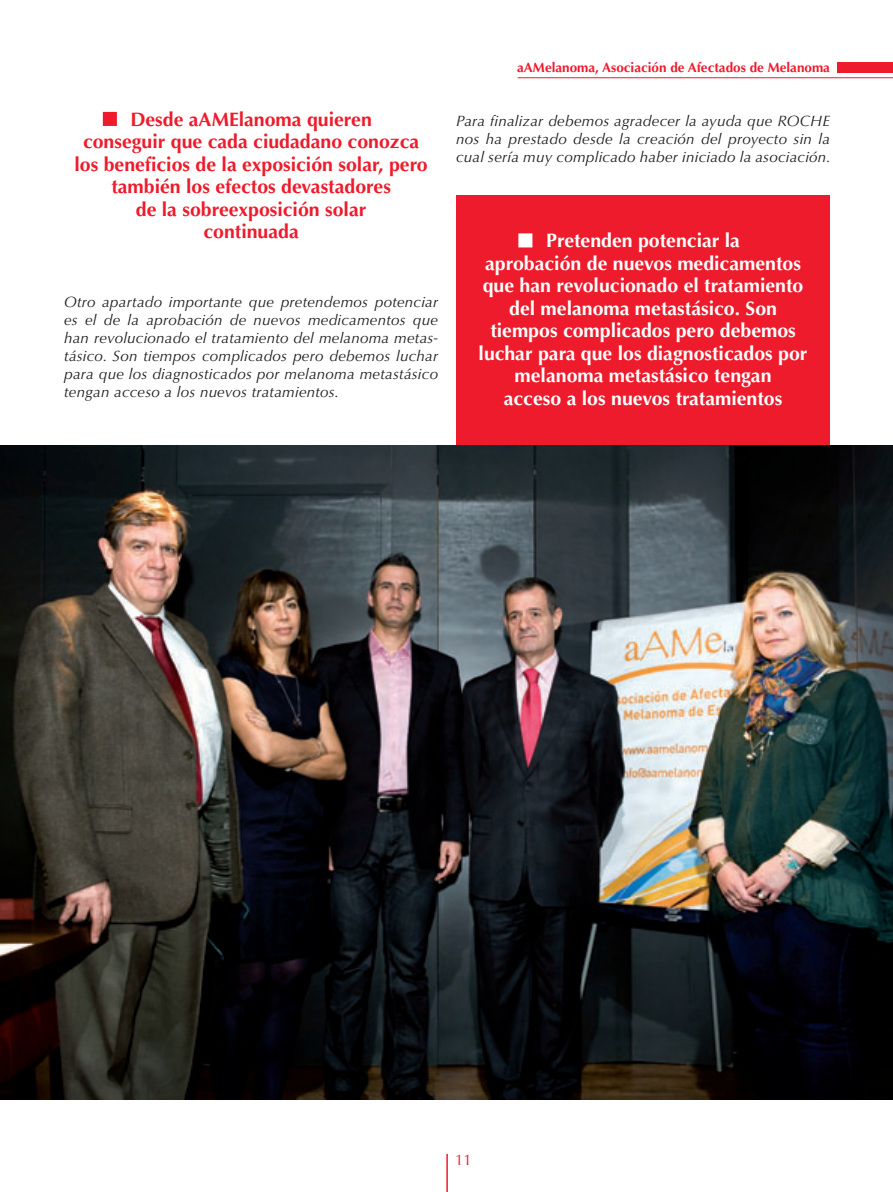
<style>
.page{position:relative;width:893px;height:1192px;background:#fff}
.page>*{position:absolute;margin:0;border:0;box-sizing:border-box;transform-origin:0 0}
.t1{font:700 19.5px/22.5px "Optima LT Std";color:#fff;text-align:center}
.t2{font:700 19.5px/22.5px "Optima LT Std";color:#ee1b2c;text-align:center}
.t3{font:italic 15px/18px "Optima LT Std";letter-spacing:.015em;color:#231f20;text-align:justify}
.t4{font:15px "Optima LT Std";color:#ee1b2c}
.t5{font:700 13.5px "Optima LT Std";color:#ee1b2c}
</style>
<div class="page">
<div style="left:456px;top:195px;width:373px;height:296px;background:#ee1b2c"></div>
<hr style="left:446px;top:1153px;width:2px;height:38px;background:#ee1b2c">
<div style="left:837px;top:62px;width:55px;height:10px;background:#ee1b2c"></div>
<hr style="left:517px;top:77px;width:375px;height:1px;background:#ee1b2c">
<img style="left:0;top:445px;width:892px;height:653px">
<div style="left:519px;top:234px;width:12px;height:13px;background:#fff"></div>
<div style="left:518px;top:233px;width:14px;height:14px;border:2px solid #fff"></div>
<div style="left:104px;top:113px;width:12px;height:12px;background:#ee1b2c"></div>
<div style="left:103px;top:112px;width:14px;height:14px;border:2px solid #ee1b2c"></div>
<h1 class="t2" style="left:74px;top:108px;width:355px">Desde aAMElanoma quieren<br>conseguir que cada ciudadano conozca los beneficios de la exposición solar, pero también los efectos devastadores<br>de la sobreexposición solar<br>continuada</h1>
<p class="t3" style="left:64px;top:292px;width:375px">Otro apartado importante que pretendemos potenciar es el de la aprobación de nuevos medicamentos que han revolucionado el tratamiento del melanoma metas&shy;tásico. Son tiempos complicados pero debemos luchar para que los diagnosticados por melanoma metastásico tengan acceso a los nuevos tratamientos.</p>
<p class="t5" style="left:517px;top:60px;width:314px">aAMelanoma, Asociación de Afectados de Melanoma</p>
<p class="t3" style="left:456px;top:112px;width:376px">Para finalizar debemos agradecer la ayuda que ROCHE nos ha prestado desde la creación del proyecto sin la cual sería muy complicado haber iniciado la asociación.</p>
<p class="t1" style="left:478px;top:229px;width:330px">Pretenden potenciar la<br>aprobación de nuevos medicamentos que han revolucionado el tratamiento del melanoma metastásico. Son tiempos complicados pero debemos luchar para que los diagnosticados por melanoma metastásico tengan<br>acceso a los nuevos tratamientos</p>
<p class="t4" style="left:455px;top:1150px;width:18px">11</p>
</div>
